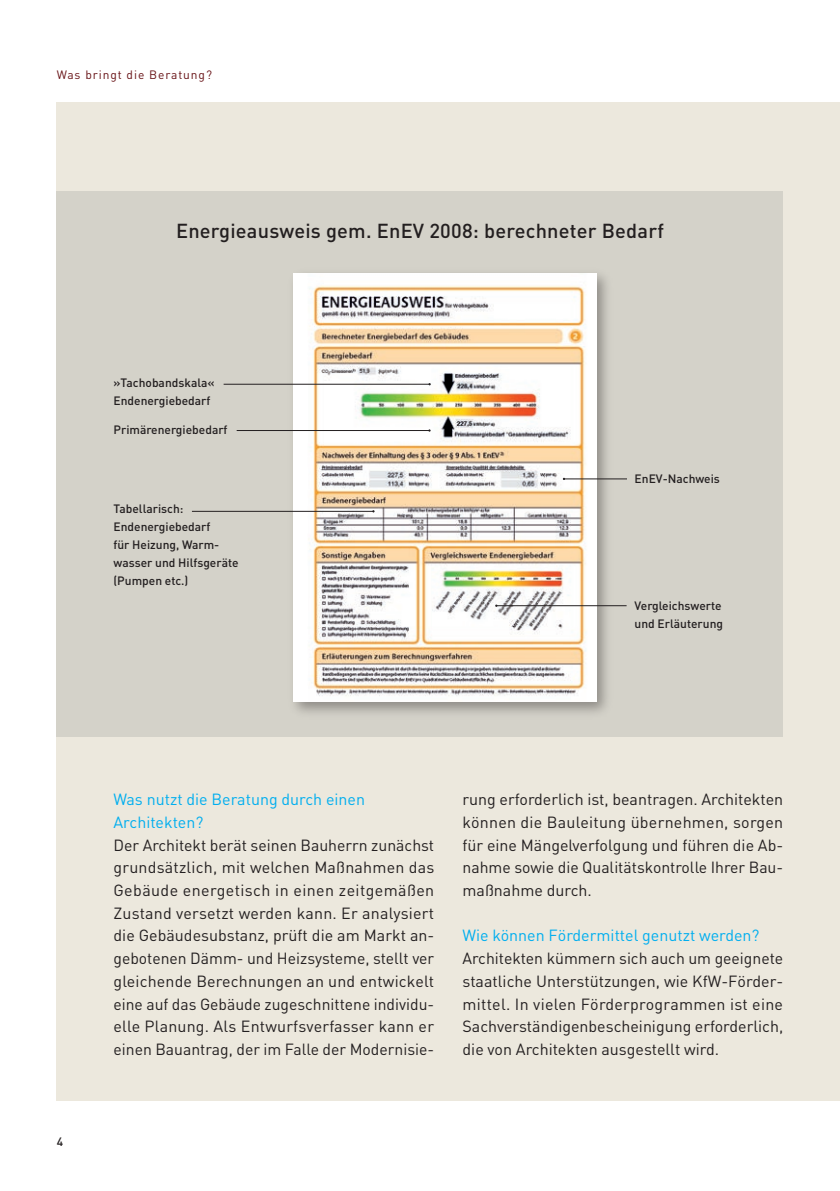
<style>
.page{position:relative;width:840px;height:1191px;background:#fff}
.page>*{position:absolute;margin:0;border:0;box-sizing:border-box;transform-origin:0 0}
.t1{font:500 20px "DIN";letter-spacing:.01em;color:#231f20}
.t2{font:16px/22.6px "DIN";color:#231f20}
.t3{font:16px/22.6px "DIN";color:#00aeef}
.t4{font:500 12px/18px "DIN";color:#231f20}
.t5{font:12px "DIN";letter-spacing:.075em;color:#681317}
</style>
<div class="page">
<div style="left:57px;top:102px;width:782px;height:998px;background:#ece8dd"></div>
<hr style="left:839px;top:102px;width:1px;height:998px;background:#ece8dd">
<div style="left:57px;top:191px;width:725px;height:546px;background:#d4d2c9"></div>
<div style="left:287px;top:267px;width:327px;height:453px;background:#231f20;opacity:.4"></div>
<img style="left:293px;top:273px;width:303px;height:429px">
<hr style="left:563px;top:478px;width:63px;height:1px;background:#231f20">
<hr style="left:496px;top:605px;width:130px;height:1px;background:#231f20">
<hr style="left:223px;top:384px;width:206px;height:1px;background:#231f20">
<hr style="left:236px;top:430px;width:193px;height:1px;background:#231f20">
<hr style="left:192px;top:511px;width:181px;height:1px;background:#231f20">
<p class="t5" style="left:57px;top:68px;width:157px">Was bringt die Beratung?</p>
<p class="t1" style="left:176px;top:218px;width:489px">Energieausweis gem. EnEV 2008: berechneter Bedarf</p>
<p class="t4" style="left:113px;top:373px;width:103px">»Tachobandskala«<br>Endenergiebedarf</p>
<p class="t4" style="left:113px;top:420px;width:115px">Primärenergiebedarf</p>
<p class="t4" style="left:113px;top:499px;width:126px">Tabellarisch:<br>Endenergiebedarf<br>für Heizung, Warm&shy;wasser und Hilfsgeräte (Pumpen etc.)</p>
<p class="t4" style="left:634px;top:469px;width:87px">EnEV-Nachweis</p>
<p class="t4" style="left:634px;top:596px;width:90px">Vergleichswerte und Erläuterung</p>
<p class="t3" style="left:113px;top:788px;width:253px">Was nutzt die Beratung durch einen<br>Architekten?</p>
<p class="t2" style="left:113px;top:833px;width:322px">Der Architekt berät seinen Bauherrn zunächst grundsätzlich, mit welchen Maßnahmen das Ge--bäude energetisch in einen zeitgemäßen Zu-stand versetzt werden kann. Er analysiert die Gebäudesubstanz, prüft die am Markt an&shy;gebotenen Dämm- und Heizsysteme, stellt ver&shy;gleichende Berechnungen an und entwickelt eine auf das Gebäude zugeschnittene individu&shy;elle Planung. Als Entwurfsverfasser kann er einen Bauantrag, der im Falle der Modernisie-</p>
<p class="t2" style="left:462px;top:788px;width:322px">rung erforderlich ist, beantragen. Architekten können die Bauleitung übernehmen, sorgen für eine Mängelverfolgung und führen die Ab&shy;nahme so-wie die Qualitätskontrolle I hrer Bau&shy;maßnahme durch.</p>
<p class="t3" style="left:462px;top:924px;width:298px">Wie können Fördermittel genutzt werden?</p>
<p class="t2" style="left:462px;top:946px;width:322px;text-align:justify">Architekten kümmern sich auch um geeignete staatliche Unterstützungen, wie KfW-Förder&shy;mittel. I n vielen Förderprogrammen ist eine Sachverständigenbescheinigung erforderlich, die von Architekten ausgestellt wird.</p>
</div>
